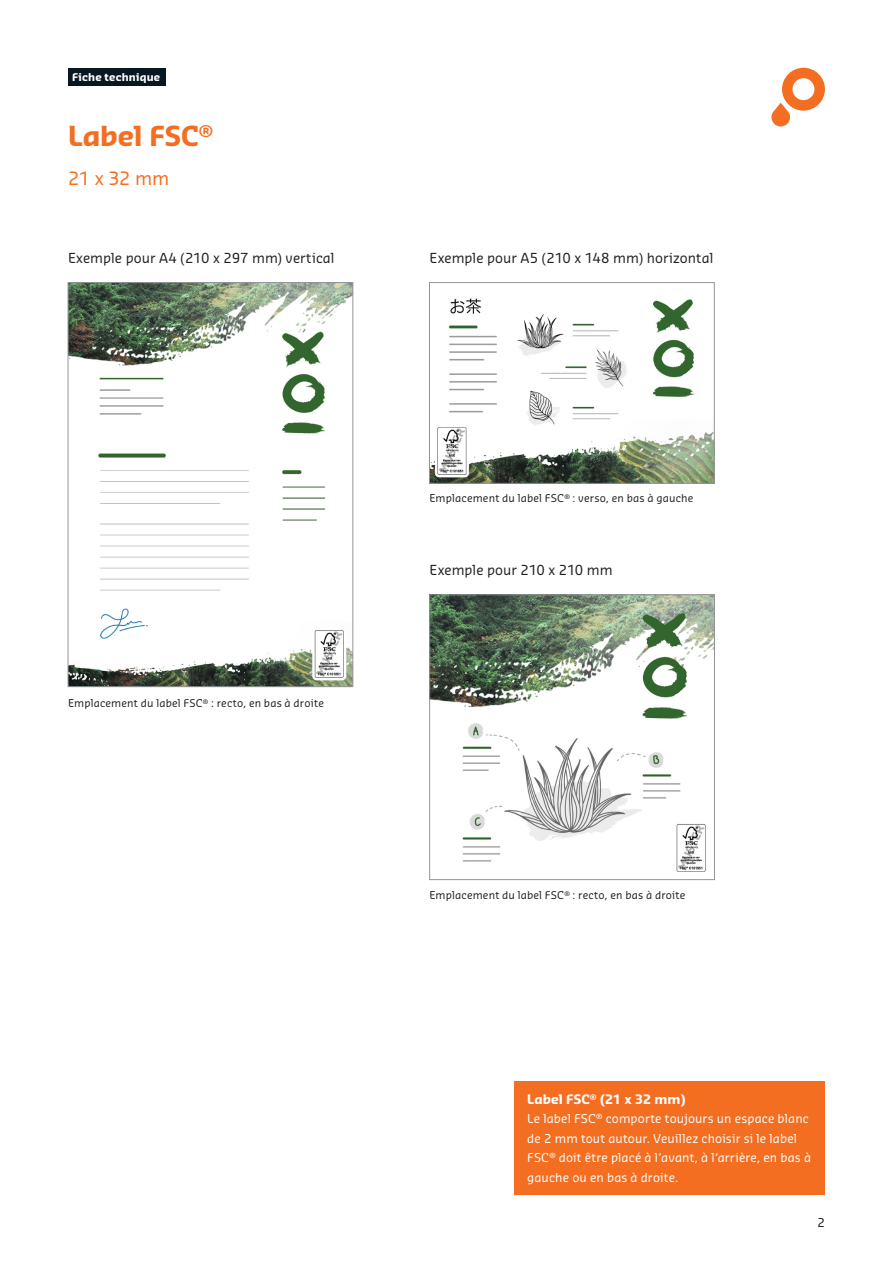
<style>
.page{position:relative;width:893px;height:1263px;background:#fff}
.page>*{position:absolute;margin:0;border:0;box-sizing:border-box;transform-origin:0 0}
.Headline{font:700 27px "Sansa Pro";letter-spacing:-.005em;color:#f36e21}
.Headline-2{font:18px "Sansa Pro";color:#f36e21}
.t1{font:13.5px "Sansa Pro";color:#231f20}
.t2{font:700 12.75px "Sansa Pro";color:#fff}
.t3{font:12px/19.5px "Sansa Pro";letter-spacing:.01em;color:#fff}
.t4{font:12px "Sansa Pro";color:#231f20}
.t5{font:10.5px "Sansa Pro";letter-spacing:.015em;color:#231f20}
.Aufzählungszeichen{font:700 10.5px "Sansa Pro";letter-spacing:.02em;color:#fff}
</style>
<div class="page">
<svg style="left:771px;top:68px;width:54px;height:58px"></svg>
<img style="left:70px;top:284px;width:281px;height:401px">
<div style="left:68px;top:282px;width:285px;height:405px;border:1px solid #939598"></div>
<img style="left:431px;top:298px;width:281px;height:183px">
<div style="left:429px;top:282px;width:285px;height:201px;border:1px solid #939598"></div>
<img style="left:431px;top:597px;width:282px;height:275px">
<div style="left:429px;top:595px;width:286px;height:285px;border:1px solid #939598"></div>
<div style="left:514px;top:1081px;width:311px;height:114px;background:#f36e21"></div>
<div style="left:68px;top:68px;width:98px;height:17px;background:#071822"></div>
<p class="Aufzählungszeichen" style="left:72px;top:70px;width:89px">Fiche technique</p>
<p class="Headline" style="left:68px;top:117px;width:147px">Label FSC<sup>®</sup></p>
<p class="Headline-2" style="left:68px;top:166px;width:103px">21 x 32 mm</p>
<p class="t1" style="left:68px;top:249px;width:268px">Exemple pour A4 (210 x 297 mm) vertical</p>
<p class="t5" style="left:68px;top:696px;width:257px">Emplacement du label FSC<sup>®</sup> : recto, en bas à droite</p>
<p class="t1" style="left:429px;top:249px;width:285px">Exemple pour A5 (210 x 148 mm) horizontal</p>
<p class="t5" style="left:429px;top:491px;width:265px">Emplacement du label FSC<sup>®</sup> : verso, en bas à gauche</p>
<p class="t1" style="left:429px;top:561px;width:185px">Exemple pour 210 x 210 mm</p>
<p class="t5" style="left:429px;top:888px;width:257px">Emplacement du label FSC<sup>®</sup> : recto, en bas à droite</p>
<p class="t2" style="left:527px;top:1090px;width:160px">Label FSC<sup>®</sup> (21 x 32 mm)</p>
<p class="t3" style="left:527px;top:1109px;width:285px">Le label FSC<sup>®</sup> comporte toujours un espace blanc de 2 mm tout autour. Veuillez choisir si le label FSC<sup>®</sup> doit être placé à l‘avant, à l‘arrière, en bas à gauche ou en bas à droite.</p>
<p class="t4" style="left:817px;top:1214px;width:9px">2</p>
</div>
